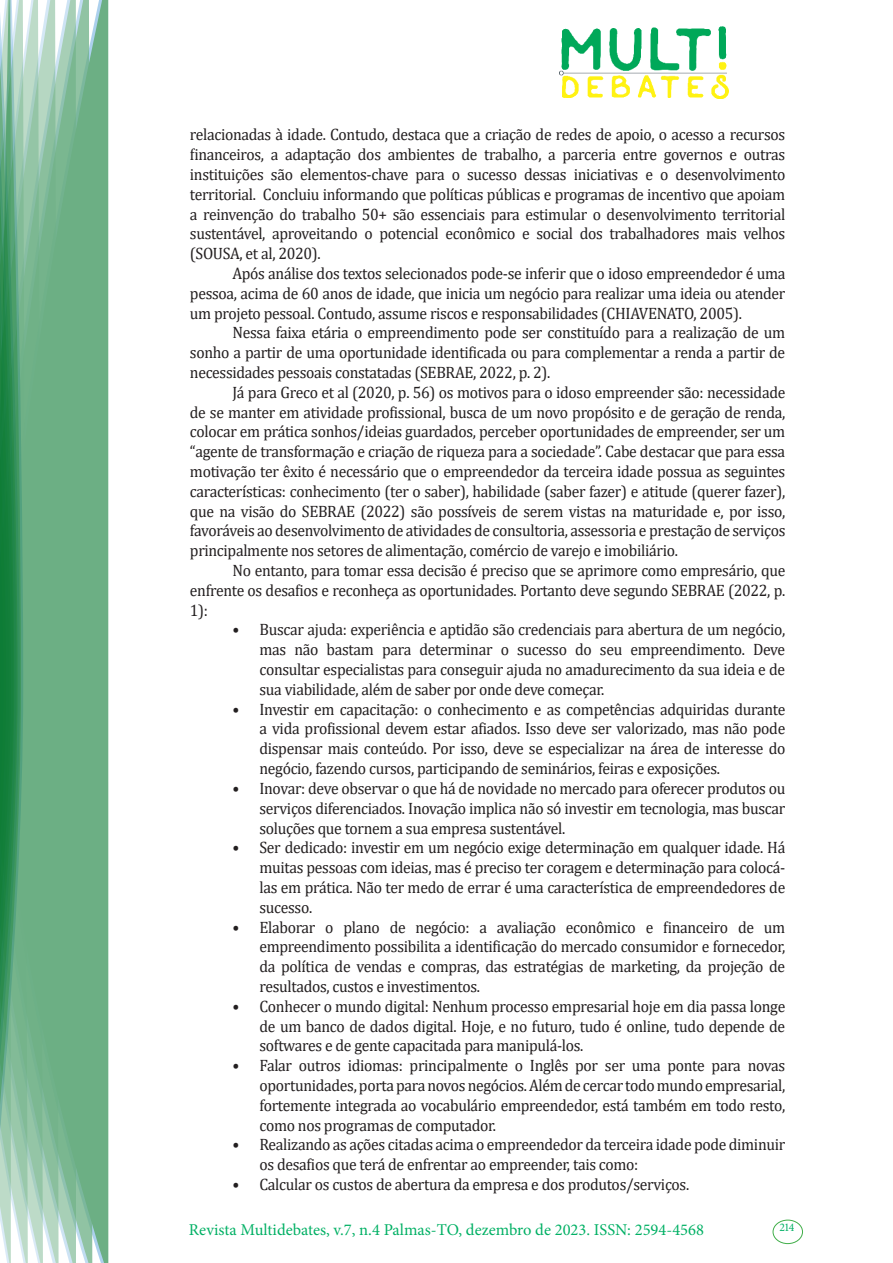
<style>
.page{position:relative;width:893px;height:1263px;background:#fff}
.page>*{position:absolute;margin:0;border:0;box-sizing:border-box;transform-origin:0 0}
.texto{font:16.5px/19.8px "Cambria";letter-spacing:-.02em;color:#231f20;text-align:justify;scale:.95 1}
.t1{font:16.5px "Minion Pro";color:#00b064}
.t2{font:11.7px "Minion Pro";color:#00b064}
</style>
<div class="page">
<img style="left:559px;top:26px;width:169px;height:72px">
<div style="left:95px;top:0;width:14px;height:1263px;background:#6caf84"></div>
<svg style="left:79px;top:0;width:16px;height:1263px;fill:#6caf84"></svg>
<svg style="left:62px;top:0;width:17px;height:1263px;fill:#6caf84"></svg>
<svg style="left:45px;top:0;width:17px;height:1263px;fill:#6caf84"></svg>
<svg style="left:30px;top:0;width:15px;height:1263px;fill:#6caf84"></svg>
<svg style="left:0;top:0;width:30px;height:1263px"></svg>
<div style="left:772px;top:1219px;width:31px;height:25px;border:1px solid #40ae49;border-radius:50%"></div>
<p class="texto" style="left:190px;top:125px;width:628px">relacionadas à idade. Contudo, destaca que a criação de redes de apoio, o acesso a recursos financeiros, a adaptação dos ambientes de trabalho, a parceria entre governos e outras instituições são elementos-chave para o sucesso dessas iniciativas e o desenvolvimento territorial. Concluiu informando que políticas públicas e programas de incentivo que apoiam a reinvenção do trabalho 50+ são essenciais para estimular o desenvolvimento territorial sustentável, aproveitando o potencial econômico e social dos trabalhadores mais velhos (SOUSA, et al, 2020).</p>
<p class="texto" style="left:190px;top:263px;width:628px;text-indent:43px">Após análise dos textos selecionados pode-se inferir que o idoso empreendedor é uma pessoa, acima de 60 anos de idade, que inicia um negócio para realizar uma ideia ou atender um projeto pessoal. Contudo, assume riscos e responsabilidades (CHIAVENATO, 2005).</p>
<p class="texto" style="left:190px;top:323px;width:628px;text-indent:43px">Nessa faixa etária o empreendimento pode ser constituído para a realização de um sonho a partir de uma oportunidade identificada ou para complementar a renda a partir de necessidades pessoais constatadas (SEBRAE, 2022, p. 2).</p>
<p class="texto" style="left:190px;top:382px;width:628px;text-indent:43px">Já para Greco et al (2020, p. 56) os motivos para o idoso empreender são: necessidade de se manter em atividade profissional, busca de um novo propósito e de geração de renda, colocar em prática sonhos/ideias guardados, perceber oportunidades de empreender, ser um “agente de transformação e criação de riqueza para a sociedade”. Cabe destacar que para essa motivação ter êxito é necessário que o empreendedor da terceira idade possua as seguintes características: conhecimento (ter o saber), habilidade (saber fazer) e atitude (querer fazer), que na visão do SEBRAE (2022) são possíveis de serem vistas na maturidade e, por isso, favoráveis ao desenvolvimento de atividades de consultoria, assessoria e prestação de serviços principalmente nos setores de alimentação, comércio de varejo e imobiliário.</p>
<p class="texto" style="left:190px;top:560px;width:628px;text-indent:43px">No entanto, para tomar essa decisão é preciso que se aprimore como empresário, que enfrente os desafios e reconheça as oportunidades. Portanto deve segundo SEBRAE (2022, p.<br>1):</p>
<p class="texto" style="left:259px;top:620px;width:555px;text-indent:-27px">• Buscar ajuda: experiência e aptidão são credenciais para abertura de um negócio, mas não bastam para determinar o sucesso do seu empreendimento. Deve consultar especialistas para conseguir ajuda no amadurecimento da sua ideia e de sua viabilidade, além de saber por onde deve começar.</p>
<p class="texto" style="left:259px;top:699px;width:555px;text-indent:-27px">• Investir em capacitação: o conhecimento e as competências adquiridas durante a vida profissional devem estar afiados. Isso deve ser valorizado, mas não pode dispensar mais conteúdo. Por isso, deve se especializar na área de interesse do negócio, fazendo cursos, participando de seminários, feiras e exposições.</p>
<p class="texto" style="left:259px;top:778px;width:555px;text-indent:-27px">• Inovar: deve observar o que há de novidade no mercado para oferecer produtos ou serviços diferenciados. Inovação implica não só investir em tecnologia, mas buscar soluções que tornem a sua empresa sustentável.</p>
<p class="texto" style="left:259px;top:838px;width:555px;text-indent:-27px">• Ser dedicado: investir em um negócio exige determinação em qualquer idade. Há muitas pessoas com ideias, mas é preciso ter coragem e determinação para colocá&shy;las em prática. Não ter medo de errar é uma característica de empreendedores de sucesso.</p>
<p class="texto" style="left:259px;top:917px;width:555px;text-indent:-27px">• Elaborar o plano de negócio: a avaliação econômico e financeiro de um empreendimento possibilita a identificação do mercado consumidor e fornecedor, da política de vendas e compras, das estratégias de marketing, da projeção de resultados, custos e investimentos.</p>
<p class="texto" style="left:259px;top:996px;width:555px;text-indent:-27px">• Conhecer o mundo digital: Nenhum processo empresarial hoje em dia passa longe de um banco de dados digital. Hoje, e no futuro, tudo é online, tudo depende de softwares e de gente capacitada para manipulá-los.</p>
<p class="texto" style="left:259px;top:1055px;width:555px;text-indent:-27px">• Falar outros idiomas: principalmente o Inglês por ser uma ponte para novas oportunidades, porta para novos negócios. Além de cercar todo mundo empresarial, fortemente integrada ao vocabulário empreendedor, está também em todo resto, como nos programas de computador.</p>
<p class="texto" style="left:259px;top:1135px;width:555px;text-indent:-27px">• Realizando as ações citadas acima o empreendedor da terceira idade pode diminuir os desafios que terá de enfrentar ao empreender, tais como:</p>
<p class="texto" style="left:232px;top:1174px;width:482px">• Calcular os custos de abertura da empresa e dos produtos/serviços.</p>
<p class="t1" style="left:189px;top:1218px;width:517px">Revista Multidebates, v.7, n.4 Palmas-TO, dezembro de 2023. ISSN: 2594-4568</p>
<p class="t2" style="left:779px;top:1219px;width:16px">214</p>
</div>
